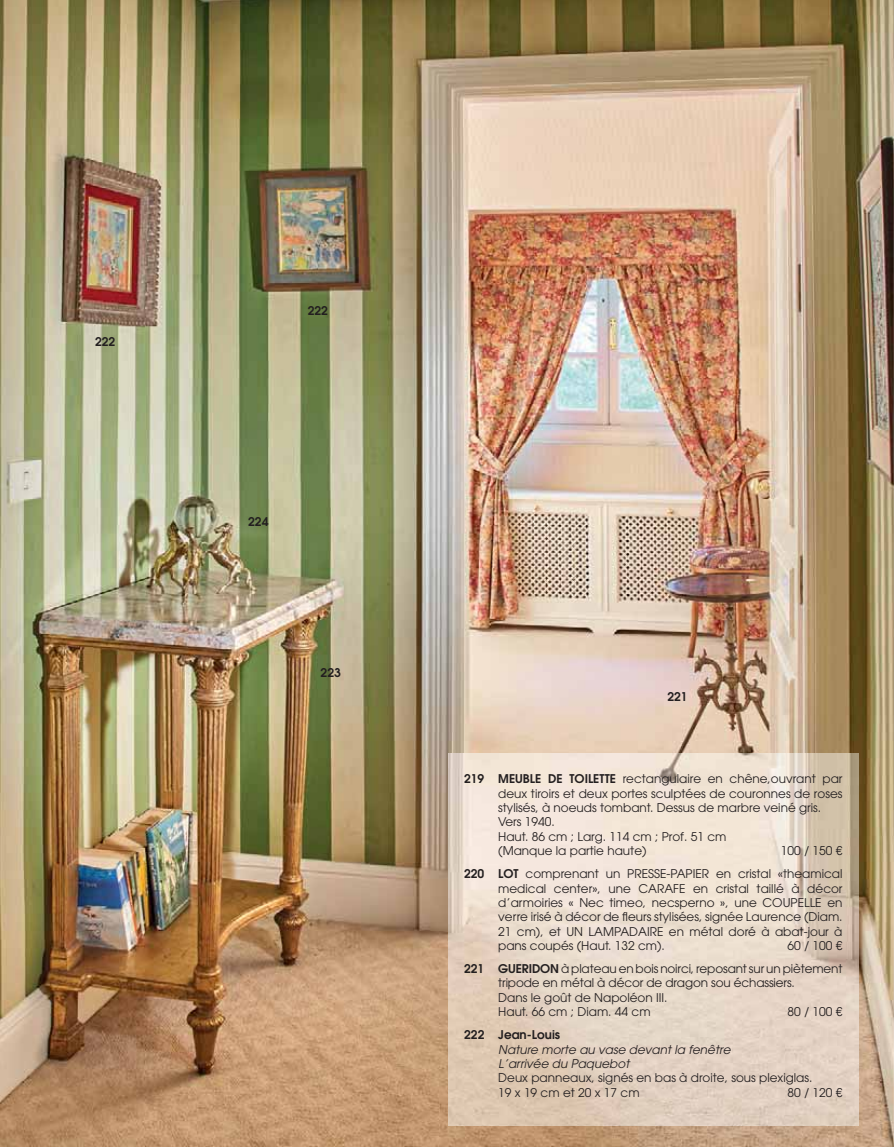
<style>
.page{position:relative;width:894px;height:1147px;background:#fff}
.page>*{position:absolute;margin:0;border:0;box-sizing:border-box;transform-origin:0 0}
.t1{font:12px/14.4px "ITC Avant Garde Pro";color:#231f20}
.t2{font:italic 12px/14.4px "ITC Avant Garde Pro";color:#231f20}
.t3{font:600 12px "ITC Avant Garde Pro";color:#231f20}
.s1{font-weight:600}
</style>
<div class="page">
<img style="left:0;top:0;width:893px;height:1147px">
<img style="left:448px;top:753px;width:410px;height:372px">
<p class="t3" style="left:95px;top:336px;width:22px">222</p>
<p class="t3" style="left:308px;top:305px;width:22px">222</p>
<p class="t3" style="left:248px;top:516px;width:22px">224</p>
<p class="t3" style="left:320px;top:667px;width:22px">223</p>
<p class="t3" style="left:667px;top:691px;width:22px">221</p>
<p class="t1" style="left:498px;top:772px;width:345px;text-indent:-34px"><span class="s1">219 MEUBLE DE TOILETTE</span> rectangulaire en chêne,ouvrant par deux tiroirs et deux portes sculptées de couronnes de roses stylisés, à noeuds tombant. Dessus de marbre veiné gris.<br>Vers 1940.<br>Haut. 86 cm ; Larg. 114 cm ; Prof. 51 cm<br>(Manque la partie haute)</p>
<p class="t1" style="left:464px;top:840px;width:379px;line-height:23px;text-align:right">100 / 150 €<br><span class="s1">220 LOT</span> comprenant un PRESSE-PAPIER en cristal «theamical</p>
<p class="t1" style="left:498px;top:882px;width:346px;text-align:justify">medical center», une CARAFE en cristal taillé à décor d’armoiries « Nec timeo, necsperno », une COUPELLE en verre irisé à décor de fleurs stylisées, signée Laurence (Diam.<br>21 cm), et UN LAMPADAIRE en métal doré à abat-jour à pans coupés (Haut. 132 cm).</p>
<p class="t1" style="left:464px;top:935px;width:379px;line-height:23px;text-align:right">60 / 100 €<br><span class="s1">221 GUERIDON</span> à plateau en bois noirci, reposant sur un piètement</p>
<p class="t1" style="left:498px;top:977px;width:298px">tripode en métal à décor de dragon sou échassiers.<br>Dans le goût de Napoléon III.<br>Haut. 66 cm ; Diam. 44 cm</p>
<p class="t1" style="left:787px;top:1005px;width:57px">80 / 100 €</p>
<p class="t3" style="left:464px;top:1029px;width:97px">222 Jean-Louis</p>
<p class="t2" style="left:498px;top:1043px;width:234px">Nature morte au vase devant la fenêtre<br>L’arrivée du Paquebot</p>
<p class="t1" style="left:498px;top:1071px;width:315px">Deux panneaux, signés en bas à droite, sous plexiglas.<br>19 x 19 cm et 20 x 17 cm</p>
<p class="t1" style="left:787px;top:1086px;width:57px">80 / 120 €</p>
</div>
